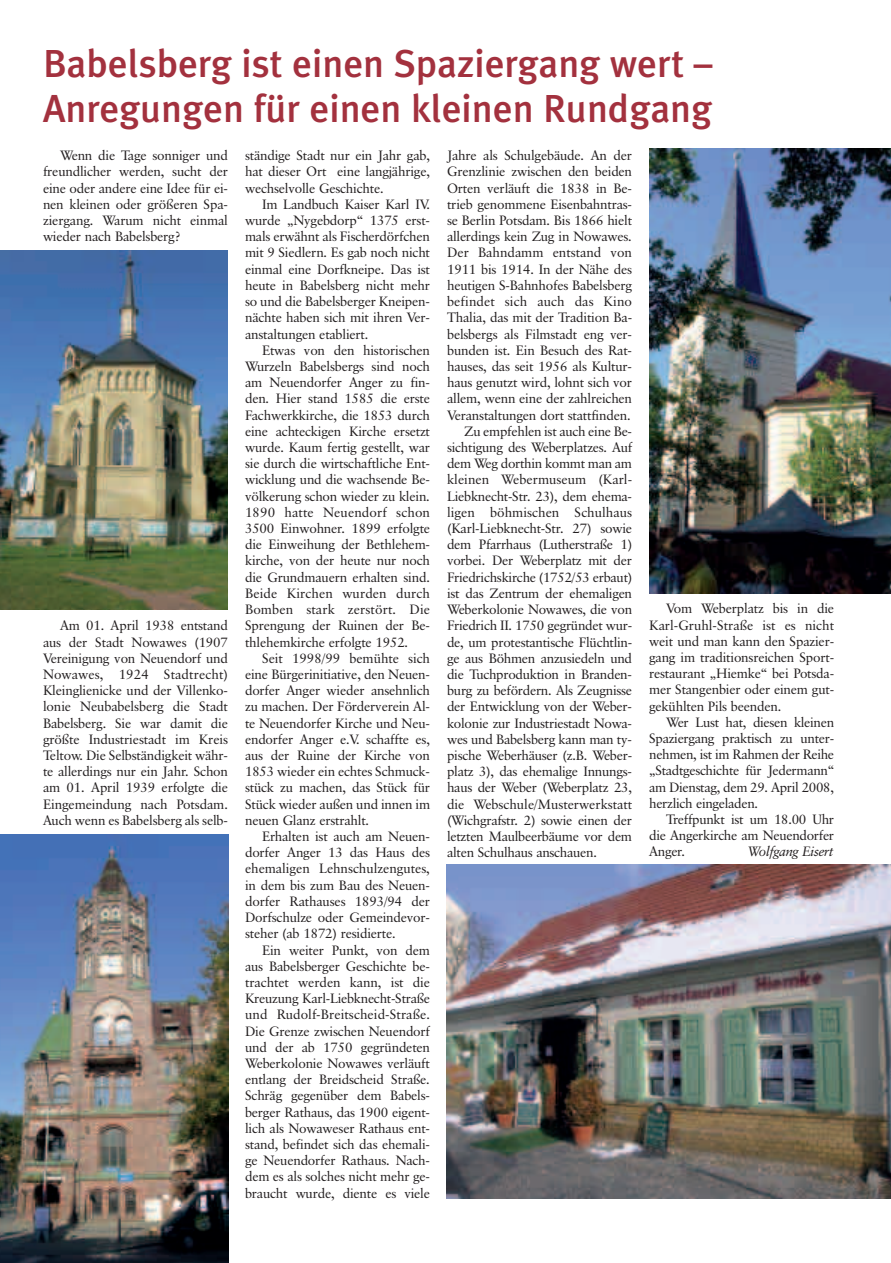
<style>
.page{position:relative;width:891px;height:1263px;background:#fff}
.page>*{position:absolute;margin:0;border:0;box-sizing:border-box;transform-origin:0 0}
.t1{font:500 39px/45px "Meta Plus";color:#a3313e}
.t2{font:13.5px/16.2px "Classical Garamond BT";letter-spacing:-.015em;color:#231f20;text-align:justify}
.t3{font:13.5px "Classical Garamond BT";letter-spacing:.005em;color:#231f20}
.t4{font:italic 13.5px "Classical Garamond BT";letter-spacing:-.025em;color:#231f20}
</style>
<div class="page">
<img style="left:447px;top:864px;width:444px;height:334px">
<img style="left:0;top:250px;width:227px;height:360px">
<img style="left:0;top:834px;width:228px;height:428px">
<img style="left:650px;top:149px;width:241px;height:444px">
<h1 class="t1" style="left:43px;top:40px;width:671px">Babelsberg ist einen Spaziergang wert –<br>Anregungen für einen kleinen Rundgang</h1>
<p class="t2" style="left:43px;top:147px;width:186px;text-indent:17px">Wenn die Tage sonniger und freundlicher werden, sucht der eine oder andere eine Idee für ei&shy;nen kleinen oder größeren Spa&shy;ziergang. Warum nicht einmal wieder nach Babelsberg?</p>
<p class="t2" style="left:447px;top:147px;width:186px">Jahre als Schulgebäude. An der</p>
<p class="t2" style="left:447px;top:164px;width:186px">Grenzlinie zwischen den beiden</p>
<p class="t2" style="left:447px;top:180px;width:186px">Orten verläuft die 1838 in Be-</p>
<p class="t2" style="left:447px;top:196px;width:186px">trieb genommene Eisenbahntras-</p>
<p class="t2" style="left:447px;top:212px;width:186px">se Berlin Potsdam. Bis 1866 hielt</p>
<p class="t2" style="left:447px;top:228px;width:186px">allerdings kein Zug in Nowawes.</p>
<p class="t2" style="left:447px;top:245px;width:186px">Der Bahndamm entstand von</p>
<p class="t2" style="left:447px;top:261px;width:186px">1911 bis 1914. In der Nähe des</p>
<p class="t2" style="left:447px;top:277px;width:186px">heutigen S-Bahnhofes Babelsberg</p>
<p class="t3" style="left:447px;top:293px;width:186px">befindet sich auch das Kino</p>
<p class="t2" style="left:447px;top:309px;width:187px">Thalia, das mit der Tradition Ba-</p>
<p class="t2" style="left:447px;top:326px;width:186px">belsbergs als Filmstadt eng ver-</p>
<p class="t2" style="left:447px;top:342px;width:186px">bunden ist. Ein Besuch des Rat-</p>
<p class="t2" style="left:447px;top:358px;width:186px">hauses, das seit 1956 als Kultur-</p>
<p class="t2" style="left:447px;top:374px;width:186px">haus genutzt wird, lohnt sich vor</p>
<p class="t2" style="left:447px;top:390px;width:186px">allem, wenn eine der zahlreichen</p>
<p class="t2" style="left:447px;top:407px;width:185px">Veranstaltungen dort stattfinden.</p>
<p class="t2" style="left:464px;top:423px;width:169px">Zu empfehlen ist auch eine Be-</p>
<p class="t2" style="left:447px;top:439px;width:187px">sichtigung des Weberplatzes. Auf</p>
<p class="t2" style="left:447px;top:455px;width:186px">dem Weg dorthin kommt man am</p>
<p class="t2" style="left:447px;top:471px;width:187px">kleinen Webermuseum (Karl-</p>
<p class="t2" style="left:447px;top:488px;width:186px">Liebknecht-Str. 23), dem ehema-</p>
<p class="t2" style="left:447px;top:504px;width:186px">ligen böhmischen Schulhaus</p>
<p class="t2" style="left:447px;top:520px;width:186px">(Karl-Liebknecht-Str. 27) sowie</p>
<p class="t2" style="left:447px;top:536px;width:187px">dem Pfarrhaus (Lutherstraße 1)</p>
<p class="t2" style="left:447px;top:552px;width:186px">vorbei. Der Weberplatz mit der</p>
<p class="t2" style="left:447px;top:569px;width:187px">Friedrichskirche (1752/53 erbaut)</p>
<p class="t2" style="left:447px;top:585px;width:186px">ist das Zentrum der ehemaligen</p>
<p class="t2" style="left:447px;top:601px;width:186px">Weberkolonie Nowawes, die von</p>
<p class="t2" style="left:447px;top:617px;width:186px">Friedrich II. 1750 gegründet wur-</p>
<p class="t2" style="left:447px;top:633px;width:187px">de, um protestantische Flüchtlin-</p>
<p class="t2" style="left:447px;top:650px;width:186px">ge aus Böhmen anzusiedeln und</p>
<p class="t2" style="left:447px;top:666px;width:186px">die Tuchproduktion in Branden-</p>
<p class="t2" style="left:447px;top:682px;width:186px">burg zu befördern. Als Zeugnisse</p>
<p class="t2" style="left:447px;top:698px;width:186px">der Entwicklung von der Weber-</p>
<p class="t2" style="left:447px;top:714px;width:186px">kolonie zur Industriestadt Nowa-</p>
<p class="t2" style="left:447px;top:731px;width:186px">wes und Babelsberg kann man ty-</p>
<p class="t2" style="left:447px;top:747px;width:187px">pische Weberhäuser (z.B. Weber-</p>
<p class="t2" style="left:447px;top:763px;width:186px">platz 3), das ehemalige Innungs-</p>
<p class="t2" style="left:447px;top:779px;width:186px">haus der Weber (Weberplatz 23,</p>
<p class="t2" style="left:447px;top:795px;width:187px">die Webschule/Musterwerkstatt</p>
<p class="t2" style="left:447px;top:812px;width:186px">(Wichgrafstr. 2) sowie einen der</p>
<p class="t2" style="left:447px;top:828px;width:186px">letzten Maulbeerbäume vor dem</p>
<p class="t2" style="left:447px;top:844px;width:152px">alten Schulhaus anschauen.</p>
<p class="t2" style="left:245px;top:147px;width:186px">ständige Stadt nur ein Jahr gab, hat dieser Ort eine langjährige, wechselvolle Geschichte.</p>
<p class="t2" style="left:245px;top:196px;width:186px;text-indent:17px">Im Landbuch Kaiser Karl IV. wurde „Nygebdorp“ 1375 erst&shy;mals erwähnt als Fischerdörfchen mit 9 Siedlern. Es gab noch nicht einmal eine Dorfkneipe. Das ist heute in Babelsberg nicht mehr so und die Babelsberger Kneipen&shy;nächte haben sich mit ihren Ver&shy;anstaltungen etabliert.</p>
<p class="t2" style="left:245px;top:342px;width:187px;text-indent:17px">Etwas von den historischen Wurzeln Babelsbergs sind noch am Neuendorfer Anger zu fin&shy;den. Hier stand 1585 die erste Fachwerkkirche, die 1853 durch eine achteckigen Kirche ersetzt wurde. Kaum fertig gestellt, war sie durch die wirtschaftliche Ent&shy;wicklung und die wachsende Be&shy;völkerung schon wieder zu klein.<br>1890 hatte Neuendorf schon 3500 Einwohner. 1899 erfolgte die Einweihung der Bethlehem&shy;kirche, von der heute nur noch die Grundmauern erhalten sind.<br>Beide Kirchen wurden durch Bomben stark zerstört. Die Sprengung der Ruinen der Be&shy;thlehemkirche erfolgte 1952.</p>
<p class="t2" style="left:245px;top:650px;width:187px;text-indent:17px">Seit 1998/99 bemühte sich eine Bürgerinitiative, den Neuen&shy;dorfer Anger wieder ansehnlich zu machen. Der Förderverein Al&shy;te Neuendorfer Kirche und Neu&shy;endorfer Anger e.V. schaffte es, aus der Ruine der Kirche von 1853 wieder ein echtes Schmuck&shy;stück zu machen, das Stück für Stück wieder außen und innen im neuen Glanz erstrahlt.</p>
<p class="t2" style="left:245px;top:828px;width:186px;text-indent:17px">Erhalten ist auch am Neuen&shy;dorfer Anger 13 das Haus des ehemaligen Lehnschulzengutes, in dem bis zum Bau des Neuen&shy;dorfer Rathauses 1893/94 der Dorfschulze oder Gemeindevor&shy;steher (ab 1872) residierte.</p>
<p class="t2" style="left:245px;top:941px;width:187px;text-indent:17px">Ein weiter Punkt, von dem aus Babelsberger Geschichte be&shy;trachtet werden kann, ist die Kreuzung Karl-Liebknecht-Straße und Rudolf-Breitscheid-Straße.<br>Die Grenze zwischen Neuendorf und der ab 1750 gegründeten Weberkolonie Nowawes verläuft entlang der Breidscheid Straße.<br>Schräg gegenüber dem Babels&shy;berger Rathaus, das 1900 eigent&shy;lich als Nowaweser Rathaus ent&shy;stand, befindet sich das ehemali&shy;ge Neuendorfer Rathaus. Nach&shy;dem es als solches nicht mehr ge&shy;braucht wurde, diente es viele</p>
<p class="t2" style="left:649px;top:600px;width:186px;text-indent:17px">Vom Weberplatz bis in die Karl-Gruhl-Straße ist es nicht weit und man kann den Spazier&shy;gang im traditionsreichen Sport&shy;restaurant „Hiemke“ bei Potsda&shy;mer Stangenbier oder einem gut&shy;gekühlten Pils beenden.</p>
<p class="t2" style="left:649px;top:714px;width:186px;text-indent:17px">Wer Lust hat, diesen kleinen Spaziergang praktisch zu unter&shy;nehmen, ist im Rahmen der Reihe „Stadtgeschichte für Jedermann“ am Dienstag, dem 29. April 2008, herzlich eingeladen.</p>
<p class="t2" style="left:649px;top:811px;width:186px;text-indent:17px">Treffpunkt ist um 18.00 Uhr die Angerkirche am Neuendorfer Anger.</p>
<p class="t2" style="left:43px;top:617px;width:187px;text-indent:17px">Am 01. April 1938 entstand aus der Stadt Nowawes (1907<br>Vereinigung von Neuendorf und Nowawes, 1924 Stadtrecht)<br>Kleinglienicke und der Villenko&shy;lonie Neubabelsberg die Stadt Babelsberg. Sie war damit die größte Industriestadt im Kreis Teltow. Die Selbständigkeit währ&shy;te allerdings nur ein Jahr. Schon am 01. April 1939 erfolgte die Eingemeindung nach Potsdam.<br>Auch wenn es Babelsberg als selb-</p>
<p class="t4" style="left:748px;top:846px;width:87px">Wolfgang Eisert</p>
</div>
